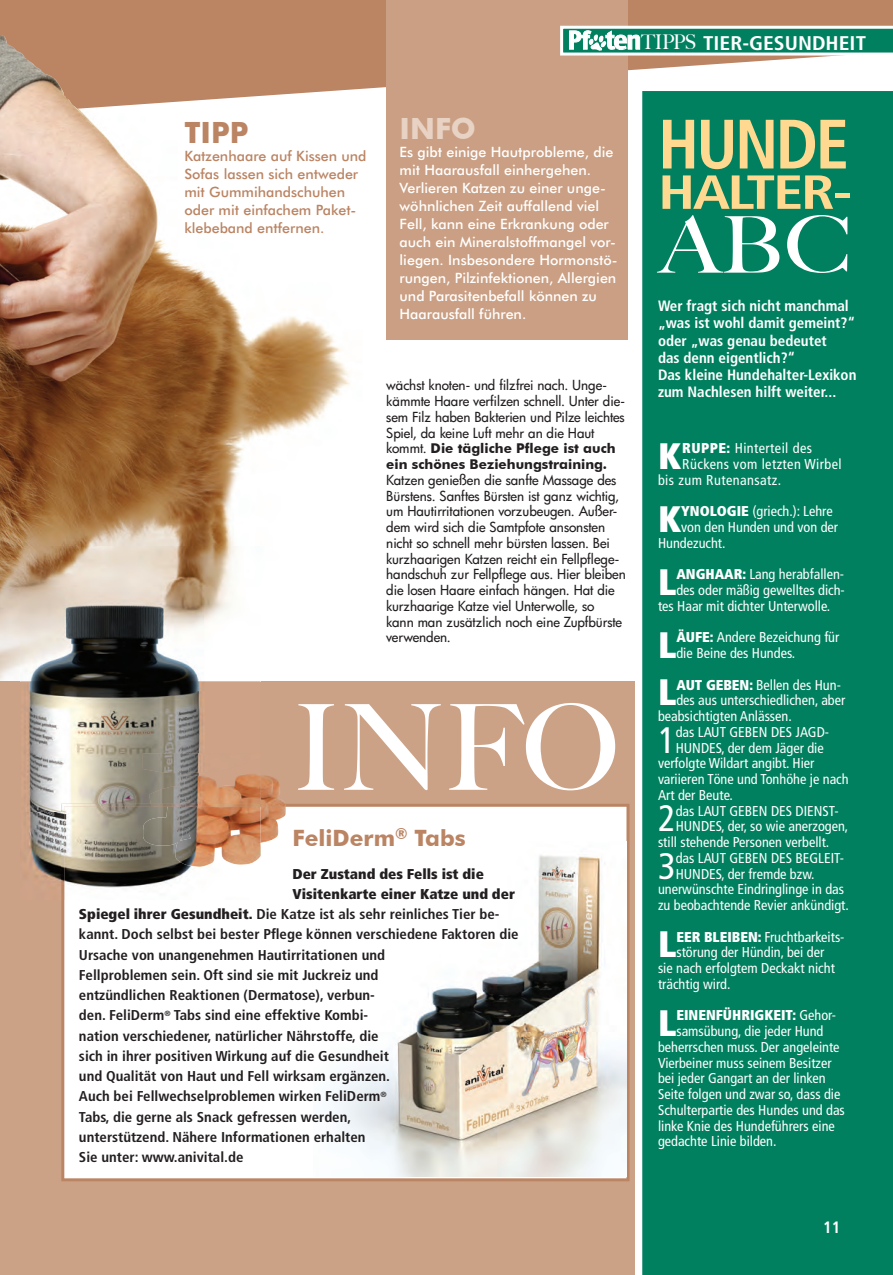
<style>
.page{position:relative;width:893px;height:1275px;background:#fff}
.page>*{position:absolute;margin:0;border:0;box-sizing:border-box;transform-origin:0 0}
.t1{font:500 118.95px "Big Caslon";color:#fff}
.t2{font:500 78.3px "Big Caslon";color:#fff;scale:1.1 1}
.t3{font:700 condensed 69.75px "Frutiger LT";letter-spacing:-.04em;color:#fed98f;scale:.96 1}
.t4{font:700 condensed 47.85px "Frutiger LT";letter-spacing:-.04em;color:#fed98f;scale:1.27 1}
.t5{font:900 condensed 36.75px "Frutiger LT";color:#fff}
.t6{font:condensed 36.75px "Frutiger LT";color:#fff}
.t7{font:700 29.25px "Futura BT";color:#e7d2c4}
.t8{font:700 29.25px "Futura BT";color:#bb8463}
.t9{font:700 22.5px "Futura BT";color:#bb8463}
.t10{font:700 condensed 19.8px "Frutiger LT";color:#fff;scale:1.09 1}
.t11{font:700 condensed 16.5px "Frutiger LT";color:#fff}
.t12{font:700 condensed 15px/17.2px "Frutiger LT";color:#fff}
.t13{font:condensed 14.25px/15.8px "Frutiger LT";color:#fff}
.t14{font:700 condensed 14.25px "Frutiger LT";color:#231f20;scale:1.04 1}
.t15{font:500 14.25px/18px "Futura BT";color:#fff}
.t16{font:500 14.25px/18px "Futura BT";color:#bb8463}
.t17{font:condensed 14.25px "Frutiger LT";letter-spacing:.03em;color:#fff}
.t18{font:900 condensed 14.25px "Frutiger LT";color:#231f20;scale:1.04 1}
.t19{font:900 condensed 14.25px "Frutiger LT";color:#fff}
.t20{font:500 13.5px/15.8px "Futura";letter-spacing:-.005em;color:#231f20}
.t21{font:700 13.5px/15.8px "Futura BT";color:#231f20}
.s1{font-family:"Charcoal CY";font-weight:400;font-stretch:normal;font-size:24.3px}
.s2{font-family:"Big Caslon";font-weight:500;font-stretch:normal;font-size:20.4px}
.s3{font-family:"Futura";font-weight:500}
.s4{font-weight:900}
.s5{font-weight:400}
</style>
<div class="page">
<img style="left:0;top:123px;width:350px;height:558px">
<svg style="left:0;top:0;width:892px;height:115px;fill:#bb8463"></svg>
<div style="left:0;top:681px;width:634px;height:594px;background:#cca287"></div>
<div style="left:642px;top:91px;width:250px;height:1184px;background:#00805f"></div>
<div style="left:61px;top:804px;width:568px;height:377px;background:#fff"></div>
<img style="left:260px;top:775px;width:25px;height:29px">
<img style="left:260px;top:804px;width:25px;height:51px">
<img style="left:313px;top:841px;width:313px;height:335px">
<img style="left:20px;top:587px;width:240px;height:225px">
<img style="left:27px;top:812px;width:34px;height:69px">
<img style="left:168px;top:867px;width:92px;height:33px">
<img style="left:61px;top:804px;width:107px;height:96px">
<img style="left:143px;top:807px;width:117px;height:60px">
<img style="left:151px;top:804px;width:109px;height:3px">
<img style="left:0;top:31px;width:93px;height:94px">
<div style="left:386px;top:0;width:241px;height:340px;background:#ca9f83"></div>
<svg style="left:560px;top:26px;width:332px;height:30px;background:#419f86"></svg>
<svg style="left:885px;top:0;width:8px;height:7px"></svg>
<svg style="left:885px;top:1268px;width:8px;height:7px"></svg>
<h3 class="t10" style="left:567px;top:31px;width:275px"><span class="s1">Pf ten</span><span class="s2">TIPPS</span> TIER-GESUNDHEIT</h3>
<h3 class="t8" style="left:184px;top:115px;width:65px">TIPP</h3>
<p class="t16" style="left:184px;top:147px;width:184px">Katzenhaare auf Kissen und<br>Sofas lassen sich entweder mit Gummihandschuhen oder mit einfachem Paket&shy;klebeband entfernen.</p>
<h3 class="t7" style="left:399px;top:110px;width:78px">INFO</h3>
<p class="t15" style="left:399px;top:142px;width:219px">Es gibt einige Hautprobleme, die mit Haarausfall einhergehen.<br>Verlieren Katzen zu einer unge&shy;wöhnlichen Zeit auffallend viel<br>Fell, kann eine Erkrankung oder auch ein Mineralstoffmangel vor&shy;liegen. Insbesondere Hormonstö&shy;rungen, Pilzinfektionen, Allergien und Parasitenbefall können zu<br>Haarausfall führen.</p>
<p class="t20" style="left:386px;top:377px;width:240px">wächst knoten- und filzfrei nach. Unge&shy;kämmte Haare verfilzen schnell. Unter die&shy;sem Filz haben Bakterien und Pilze leichtes Spiel, da keine Luft mehr an die Haut</p>
<p class="t21" style="left:386px;top:441px;width:231px"><span class="s3">kommt.</span> Die tägliche Pflege ist auch ein schönes Beziehungstraining.</p>
<p class="t20" style="left:386px;top:472px;width:241px">Katzen genießen die sanfte Massage des Bürstens. Sanftes Bürsten ist ganz wichtig, um Hautirritationen vorzubeugen. Außer&shy;dem wird sich die Samtpfote ansonsten nicht so schnell mehr bürsten lassen. Bei kurzhaarigen Katzen reicht ein Fellpflege&shy;handschuh zur Fellpflege aus. Hier bleiben die losen Haare einfach hängen. Hat die kurzhaarige Katze viel Unterwolle, so<br>kann man zusätzlich noch eine Zupfbürste verwenden.</p>
<h1 class="t1" style="left:292px;top:679px;width:327px">INFO</h1>
<h3 class="t9" style="left:292px;top:825px;width:175px">FeliDerm<sup>®</sup> Tabs</h3>
<p class="t18" style="left:292px;top:865px;width:185px">Der Zustand des Fells ist die</p>
<p class="t18" style="left:292px;top:885px;width:215px">Visitenkarte einer Katze und der</p>
<p class="t14" style="left:79px;top:906px;width:406px"><span class="s4">Spiegel ihrer Gesundheit.</span> Die Katze ist als sehr reinliches Tier be-</p>
<p class="t14" style="left:79px;top:926px;width:424px">kannt. Doch selbst bei bester Pflege können verschiedene Faktoren die</p>
<p class="t14" style="left:79px;top:946px;width:295px">Ursache von unangenehmen Hautirritationen und</p>
<p class="t14" style="left:79px;top:966px;width:289px">Fellproblemen sein. Oft sind sie mit Juckreiz und</p>
<p class="t14" style="left:79px;top:987px;width:286px">entzündlichen Reaktionen (Dermatose), verbun-</p>
<p class="t14" style="left:79px;top:1007px;width:279px">den. FeliDerm<sup>®</sup> Tabs sind eine effektive Kombi-</p>
<p class="t14" style="left:79px;top:1027px;width:289px">nation verschiedener, natürlicher Nährstoffe, die</p>
<p class="t14" style="left:79px;top:1047px;width:299px">sich in ihrer positiven Wirkung auf die Gesundheit</p>
<p class="t14" style="left:79px;top:1068px;width:300px">und Qualität von Haut und Fell wirksam ergänzen.</p>
<p class="t14" style="left:79px;top:1088px;width:297px">Auch bei Fellwechselproblemen wirken FeliDerm<sup>®</sup></p>
<p class="t14" style="left:79px;top:1108px;width:263px">Tabs, die gerne als Snack gefressen werden,</p>
<p class="t14" style="left:79px;top:1128px;width:277px">unterstützend. Nähere Informationen erhalten</p>
<p class="t14" style="left:79px;top:1149px;width:159px">Sie unter: www.anivital.de</p>
<h3 class="t3" style="left:657px;top:103px;width:200px">HUNDE</h3>
<h3 class="t4" style="left:657px;top:164px;width:154px">HALTER-</h3>
<h2 class="t2" style="left:659px;top:199px;width:176px">ABC</h2>
<p class="t12" style="left:657px;top:297px;width:200px">Wer fragt sich nicht manchmal „was ist wohl damit gemeint?“ oder „was genau bedeutet<br>das denn eigentlich?“<br>Das kleine Hundehalter-Lexikon zum Nachlesen hilft weiter...</p>
<h3 class="t5" style="left:657px;top:434px;width:25px">K</h3>
<p class="t17" style="left:682px;top:440px;width:131px"><span class="s4">RUPPE:</span> Hinterteil des</p>
<p class="t17" style="left:682px;top:456px;width:161px">Rückens vom letzten Wirbel</p>
<p class="t17" style="left:657px;top:472px;width:125px">bis zum Rutenansatz.</p>
<h3 class="t5" style="left:657px;top:497px;width:25px">K</h3>
<p class="t13" style="left:681px;top:504px;width:153px"><span class="s4">YNOLOGIE</span> (griech.): Lehre</p>
<p class="t13" style="left:681px;top:519px;width:158px">von den Hunden und von der</p>
<p class="t13" style="left:657px;top:535px;width:69px">Hundezucht.</p>
<h3 class="t5" style="left:657px;top:560px;width:20px">L</h3>
<p class="t13" style="left:676px;top:567px;width:169px"><span class="s4">ANGHAAR:</span> Lang herabfallen-</p>
<p class="t13" style="left:676px;top:582px;width:170px">des oder mäßig gewelltes dich-</p>
<p class="t13" style="left:657px;top:598px;width:174px">tes Haar mit dichter Unterwolle.</p>
<h3 class="t5" style="left:657px;top:623px;width:20px">L</h3>
<p class="t13" style="left:676px;top:630px;width:164px"><span class="s4">ÄUFE:</span> Andere Bezeichung für die Beine des Hundes.</p>
<h3 class="t5" style="left:657px;top:670px;width:20px">L</h3>
<p class="t13" style="left:676px;top:677px;width:166px"><span class="s4">AUT GEBEN:</span> Bellen des Hun-</p>
<p class="t13" style="left:676px;top:693px;width:170px">des aus unterschiedlichen, aber</p>
<p class="t13" style="left:657px;top:708px;width:135px">beabsichtigten Anlässen.</p>
<h3 class="t6" style="left:657px;top:718px;width:19px">1</h3>
<p class="t13" style="left:675px;top:724px;width:155px">das LAUT GEBEN DES JAGD-</p>
<p class="t13" style="left:675px;top:740px;width:149px">HUNDES, der dem Jäger die</p>
<p class="t13" style="left:657px;top:756px;width:158px">verfolgte Wildart angibt. Hier</p>
<p class="t13" style="left:657px;top:771px;width:192px">variieren Töne und Tonhöhe je nach</p>
<p class="t13" style="left:657px;top:787px;width:76px">Art der Beute.</p>
<h3 class="t6" style="left:657px;top:797px;width:19px">2</h3>
<p class="t13" style="left:675px;top:803px;width:164px">das LAUT GEBEN DES DIENST-</p>
<p class="t13" style="left:675px;top:819px;width:174px">HUNDES, der, so wie anerzogen,</p>
<p class="t13" style="left:657px;top:834px;width:173px">still stehende Personen verbellt.</p>
<h3 class="t6" style="left:657px;top:844px;width:19px">3</h3>
<p class="t13" style="left:675px;top:850px;width:170px">das LAUT GEBEN DES BEGLEIT-</p>
<p class="t13" style="left:675px;top:866px;width:140px">HUNDES, der fremde bzw.</p>
<p class="t13" style="left:657px;top:882px;width:187px">unerwünschte Eindringlinge in das</p>
<p class="t13" style="left:657px;top:897px;width:192px">zu beobachtende Revier ankündigt.</p>
<h3 class="t5" style="left:657px;top:922px;width:20px">L</h3>
<p class="t13" style="left:676px;top:929px;width:169px"><span class="s4">EER BLEIBEN:</span> Fruchtbarkeits-</p>
<p class="t13" style="left:676px;top:945px;width:149px">störung der Hündin, bei der</p>
<p class="t13" style="left:657px;top:960px;width:178px">sie nach erfolgtem Deckakt nicht</p>
<p class="t13" style="left:657px;top:976px;width:74px">trächtig wird.</p>
<h3 class="t5" style="left:657px;top:1001px;width:20px">L</h3>
<p class="t19" style="left:676px;top:1007px;width:161px">EINENFÜHRIGKEIT: <span class="s5">Gehor-</span></p>
<p class="t13" style="left:676px;top:1023px;width:148px">samsübung, die jeder Hund</p>
<p class="t13" style="left:657px;top:1039px;width:183px">beherrschen muss. Der angeleinte</p>
<p class="t13" style="left:657px;top:1055px;width:175px">Vierbeiner muss seinem Besitzer</p>
<p class="t13" style="left:657px;top:1071px;width:169px">bei jeder Gangart an der linken</p>
<p class="t13" style="left:657px;top:1086px;width:184px">Seite folgen und zwar so, dass die</p>
<p class="t13" style="left:657px;top:1102px;width:188px">Schulterpartie des Hundes und das</p>
<p class="t13" style="left:657px;top:1118px;width:178px">linke Knie des Hundeführers eine</p>
<p class="t13" style="left:657px;top:1134px;width:120px">gedachte Linie bilden.</p>
<p class="t11" style="left:822px;top:1217px;width:19px">11</p>
</div>
